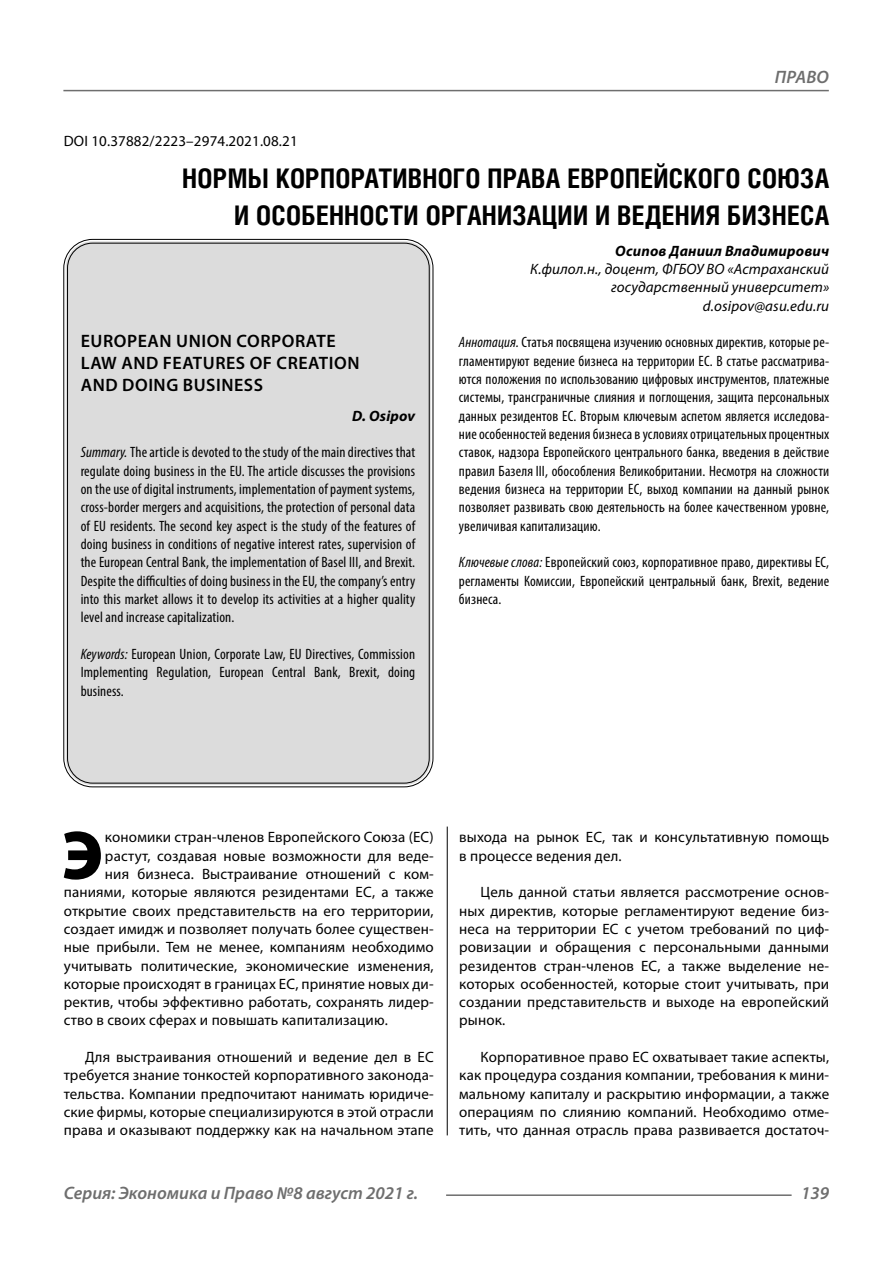
<style>
.page{position:relative;width:893px;height:1263px;background:#fff}
.page>*{position:absolute;margin:0;border:0;box-sizing:border-box;transform-origin:0 0}
.Bukvica{font:900 69.3px "Myriad Pro";color:#000}
.Header{font:700 27px/37.5px "Helios Cond C";letter-spacing:.01em;color:#000;text-align:right}
.Header-eng{font:600 18px/21.6px "Myriad Pro";letter-spacing:.03em;color:#000}
.t1{font:italic 600 18px "Myriad Pro";color:#6e6e6e}
.Normal{font:15px/18.3px "Myriad Pro";letter-spacing:.01em;color:#000;text-align:justify}
.Annotation-rus{font:condensed 15px/18.3px "Myriad Pro";letter-spacing:.01em;color:#000;text-align:justify}
.Annotation-eng{font:condensed 15px/18.3px "Myriad Pro";letter-spacing:.01em;color:#000;text-align:justify}
.Bukvica-2{font:15px "Myriad Pro";letter-spacing:.01em;color:#000}
.Author-doc{font:italic 15px/18.3px "Myriad Pro";letter-spacing:.01em;color:#000;text-align:right}
.DOI{font:15px "Myriad Pro";letter-spacing:.01em;color:#000}
.Author{font:italic 700 15px "Myriad Pro";letter-spacing:.01em;color:#000}
.Author-email{font:italic 15px "Myriad Pro";letter-spacing:.01em;color:#000}
.Author-eng{font:italic 700 15px "Myriad Pro";letter-spacing:.01em;color:#000}
.s1{font-style:italic}
</style>
<div class="page">
<hr style="left:447px;top:824px;width:1px;height:311px;background:#000">
<div style="left:66px;top:241px;width:365px;height:544px;background:#dcdcdc;border-radius:27px"></div>
<hr style="left:63px;top:90px;width:766px;height:1px;background:#6e6e6e">
<hr style="left:446px;top:1194px;width:346px;height:2px;background:#6e6e6e">
<p class="t1" style="left:775px;top:66px;width:24px">Право</p>
<p class="DOI" style="left:64px;top:132px;width:235px">DOI 10.37882/2223–2974.2021.08.21</p>
<p class="Header" style="left:182px;top:159px;width:649px">НОРМЫ КОРПОРАТИВНОГО ПРАВА ЕВРОПЕЙСКОГО СОЮЗА<br>И ОСОБЕННОСТИ ОРГАНИЗАЦИИ И ВЕДЕНИЯ БИЗНЕСА</p>
<p class="Author" style="left:615px;top:241px;width:215px">Осипов Даниил Владимирович</p>
<p class="Author-doc" style="left:530px;top:260px;width:300px">К.филол.н., доцент, ФГБОУ ВО «Астраханский государственный университет»</p>
<p class="Author-email" style="left:703px;top:296px;width:128px">d.osipov@asu.edu.ru</p>
<p class="Annotation-rus" style="left:459px;top:333px;width:372px"><span class="s1">Аннотация.</span> Статья посвящена изучению основных директив, которые ре&shy;гламентируют ведение бизнеса на территории ЕС. В статье рассматрива&shy;ются положения по использованию цифровых инструментов, платежные системы, трансграничные слияния и поглощения, защита персональных данных резидентов ЕС. Вторым ключевым аспетом является исследова&shy;ние особенностей ведения бизнеса в условиях отрицательных процентных ставок, надзора Европейского центрального банка, введения в действие правил Базеля III, обособления Великобритании. Несмотря на сложности ведения бизнеса на территории ЕС, выход компании на данный рынок позволяет развивать свою деятельность на более качественном уровне, увеличивая капитализацию.</p>
<p class="Annotation-rus" style="left:459px;top:553px;width:372px"><span class="s1">Ключевые слова:</span> Европейский союз, корпоративное право, директивы ЕС, регламенты Комиссии, Европейский центральный банк, Brexit, ведение бизнеса.</p>
<p class="Header-eng" style="left:81px;top:330px;width:280px">EUROPEAN UNION CORPORATE<br>LAW AND FEATURES OF CREATION<br>AND DOING BUSINESS</p>
<p class="Author-eng" style="left:352px;top:406px;width:65px">D. Osipov</p>
<p class="Annotation-eng" style="left:81px;top:443px;width:336px"><span class="s1">Summary.</span> The article is devoted to the study of the main directives that regulate doing business in the EU. The article discusses the provisions on the use of digital instruments, implementation of payment systems, cross-border mergers and acquisitions, the protection of personal data of EU residents. The second key aspect is the study of the features of doing business in conditions of negative interest rates, supervision of the European Central Bank, the implementation of Basel III, and Brexit.<br>Despite the difficulties of doing business in the EU, the company’s entry into this market allows it to develop its activities at a higher quality level and increase capitalization.</p>
<p class="Annotation-eng" style="left:81px;top:645px;width:336px"><span class="s1">Keywords:</span> European Union, Corporate Law, EU Directives, Commission Implementing Regulation, European Central Bank, Brexit, doing business.</p>
<p class="Bukvica" style="left:62px;top:809px;width:43px">Э</p>
<p class="Bukvica-2" style="left:105px;top:828px;width:330px">кономики стран-членов Европейского Союза (ЕС)</p>
<p class="Bukvica-2" style="left:105px;top:846px;width:330px">растут, создавая новые возможности для веде-</p>
<p class="Bukvica-2" style="left:105px;top:864px;width:330px">ния бизнеса. Выстраивание отношений с ком-</p>
<p class="Bukvica-2" style="left:64px;top:883px;width:371px">паниями, которые являются резидентами ЕС, а также</p>
<p class="Bukvica-2" style="left:64px;top:901px;width:371px">открытие своих представительств на его территории,</p>
<p class="Bukvica-2" style="left:64px;top:919px;width:371px">создает имидж и позволяет получать более существен-</p>
<p class="Bukvica-2" style="left:64px;top:938px;width:371px">ные прибыли. Тем не менее, компаниям необходимо</p>
<p class="Bukvica-2" style="left:64px;top:956px;width:371px">учитывать политические, экономические изменения,</p>
<p class="Bukvica-2" style="left:64px;top:974px;width:371px">которые происходят в границах ЕС, принятие новых ди-</p>
<p class="Bukvica-2" style="left:64px;top:993px;width:371px">ректив, чтобы эффективно работать, сохранять лидер-</p>
<p class="Bukvica-2" style="left:64px;top:1011px;width:324px">ство в своих сферах и повышать капитализацию.</p>
<p class="Normal" style="left:64px;top:1048px;width:371px;text-indent:21px">Для выстраивания отношений и ведение дел в ЕС требуется знание тонкостей корпоративного законода&shy;тельства. Компании предпочитают нанимать юридиче&shy;ские фирмы, которые специализируются в этой отрасли права и оказывают поддержку как на начальном этапе</p>
<p class="Normal" style="left:459px;top:828px;width:371px">выхода на рынок ЕС, так и консультативную помощь в процессе ведения дел.</p>
<p class="Normal" style="left:459px;top:883px;width:371px;text-indent:21px">Цель данной статьи является рассмотрение основ&shy;ных директив, которые регламентируют ведение биз&shy;неса на территории ЕС с учетом требований по циф&shy;ровизации и обращения с персональными данными резидентов стран-членов ЕС, а также выделение не&shy;которых особенностей, которые стоит учитывать, при создании представительств и выходе на европейский рынок.</p>
<p class="Normal" style="left:459px;top:1048px;width:371px;text-indent:21px">Корпоративное право ЕС охватывает такие аспекты, как процедура создания компании, требования к мини&shy;мальному капиталу и раскрытию информации, а также операциям по слиянию компаний. Необходимо отме&shy;тить, что данная отрасль права развивается достаточ-</p>
<p class="t1" style="left:64px;top:1182px;width:356px">Серия: Экономика и Право №8 август 2021 г.</p>
<p class="t1" style="left:801px;top:1182px;width:30px">139</p>
</div>
